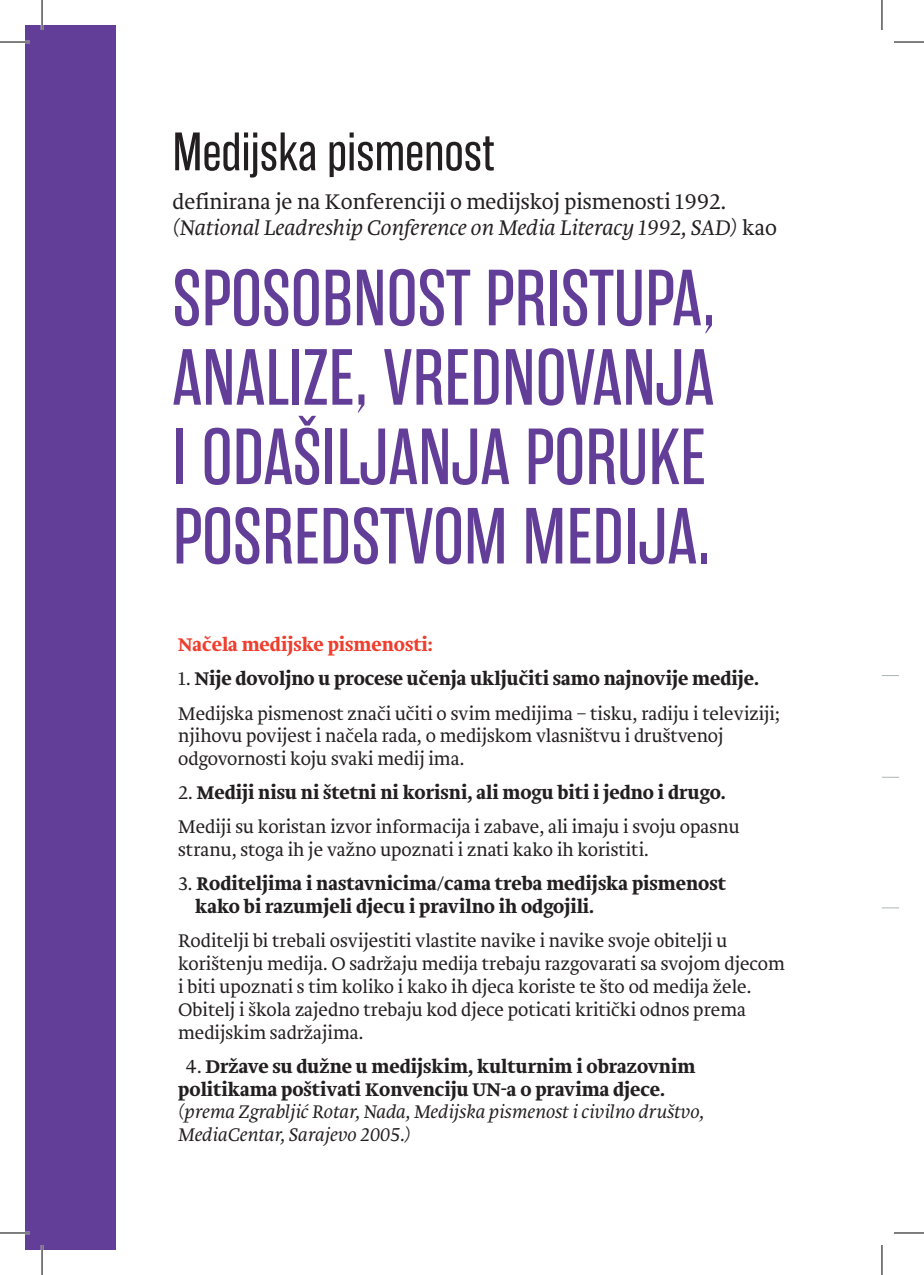
<style>
.page{position:relative;width:924px;height:1275px;background:#fff}
.page>*{position:absolute;margin:0;border:0;box-sizing:border-box;transform-origin:0 0}
.t1{font:79.4px/79.4px "Rama Gothic E";color:#623e99}
.t2{font:54px "Rama Gothic E";color:#231f20}
.t3{font:300 22px/26.4px "Brioni Pro";color:#231f20}
.t4{font:300 19px/22.8px "Brioni Pro";color:#231f20}
.t5{font:700 19px/22.8px "Brioni Pro";color:#231f20}
.t6{font:italic 300 19px/22.8px "Brioni Pro";color:#231f20}
.t7{font:700 19px "Brioni Pro";color:#ef3e2e}
.s1{font-style:italic}
.s2{font-weight:700}
.s3{font-weight:300}
</style>
<div class="page">
<div style="left:25px;top:25px;width:91px;height:1225px;background:#623e99"></div>
<svg style="left:882px;top:777px;width:16px;height:1px"></svg>
<svg style="left:882px;top:907px;width:16px;height:1px"></svg>
<svg style="left:882px;top:675px;width:16px;height:1px"></svg>
<hr style="left:0;top:41px;width:30px;height:2px;background:#fff">
<hr style="left:0;top:1231px;width:30px;height:3px;background:#fff">
<hr style="left:41px;top:0;width:2px;height:30px;background:#fff">
<hr style="left:41px;top:1245px;width:2px;height:30px;background:#fff">
<hr style="left:0;top:42px;width:30px;height:1px;background:#000">
<hr style="left:893px;top:42px;width:30px;height:1px;background:#000">
<hr style="left:0;top:1232px;width:30px;height:1px;background:#000">
<hr style="left:893px;top:1232px;width:30px;height:1px;background:#000">
<hr style="left:42px;top:0;width:1px;height:30px;background:#000">
<hr style="left:42px;top:1245px;width:1px;height:30px;background:#000">
<hr style="left:881px;top:0;width:1px;height:30px;background:#000">
<hr style="left:881px;top:1245px;width:1px;height:30px;background:#000">
<h2 class="t2" style="left:172px;top:122px;width:323px">Medijska pismenost</h2>
<p class="t3" style="left:172px;top:189px;width:605px">definirana je na Konferenciji o medijskoj pismenosti 1992. <span class="s1">(National Leadreship Conference on Media Literacy 1992, SAD)</span> kao</p>
<h1 class="t1" style="left:172px;top:260px;width:545px">SPOSOBNOST PRISTUPA,<br>ANALIZE, VREDNOVANJA<br>I ODAŠILJANJA PORUKE<br>POSREDSTVOM MEDIJA.</h1>
<p class="t7" style="left:178px;top:632px;width:256px">Načela medijske pismenosti:</p>
<p class="t4" style="left:178px;top:662px;width:602px;line-height:34.2px">1. <span class="s2">Nije dovoljno u procese učenja uključiti samo najnovije medije.<br></span>Medijska pismenost znači učiti o svim medijima – tisku, radiju i televiziji;</p>
<p class="t4" style="left:178px;top:725px;width:546px">njihovu povijest i načela rada, o medijskom vlasništvu i društvenoj odgovornosti koju svaki medij ima.</p>
<p class="t4" style="left:178px;top:776px;width:562px;line-height:34.2px">2. <span class="s2">Mediji nisu ni štetni ni korisni, ali mogu biti i jedno i drugo.<br></span>Mediji su koristan izvor informacija i zabave, ali imaju i svoju opasnu</p>
<p class="t4" style="left:178px;top:839px;width:472px">stranu, stoga ih je važno upoznati i znati kako ih koristiti.</p>
<p class="t5" style="left:195px;top:872px;width:532px;text-indent:-17px"><span class="s3">3.</span> Roditeljima i nastavnicima/cama treba medijska pismenost kako bi razumjeli djecu i pravilno ih odgojili.</p>
<p class="t4" style="left:178px;top:930px;width:608px">Roditelji bi trebali osvijestiti vlastite navike i navike svoje obitelji u korištenju medija. O sadržaju medija trebaju razgovarati sa svojom djecom i biti upoznati s tim koliko i kako ih djeca koriste te što od medija žele.<br>Obitelj i škola zajedno trebaju kod djece poticati kritički odnos prema medijskim sadržajima.</p>
<p class="t5" style="left:178px;top:1055px;width:518px;text-indent:8px"><span class="s3">4.</span> Države su dužne u medijskim, kulturnim i obrazovnim politikama poštivati Konvenciju UN-a o pravima djece.</p>
<p class="t6" style="left:178px;top:1101px;width:527px">(prema Zgrabljić Rotar, Nada, Medijska pismenost i civilno društvo,<br>MediaCentar, Sarajevo 2005.)</p>
</div>
